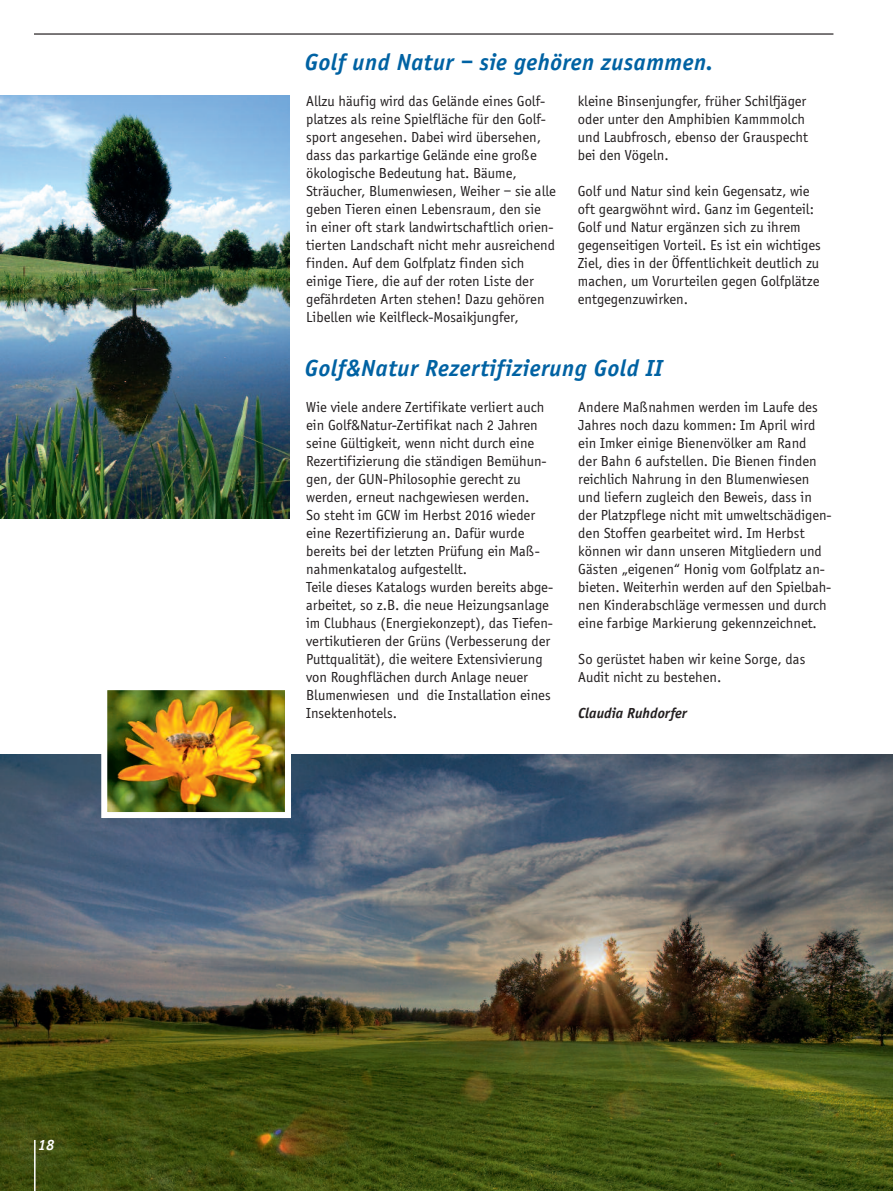
<style>
.page{position:relative;width:893px;height:1191px;background:#fff}
.page>*{position:absolute;margin:0;border:0;box-sizing:border-box;transform-origin:0 0}
.t1{font:italic 700 24px "Officina Sans";letter-spacing:.02em;color:#0062a3}
.t2{font:15px/18px "Officina Sans";color:#231f20}
.t3{font:italic 700 15px "Officina Sans";color:#231f20}
.t4{font:italic 700 15px "Officina Serif Std";color:#fff}
</style>
<div class="page">
<img style="left:0;top:754px;width:893px;height:437px">
<hr style="left:34px;top:33px;width:799px;height:2px;background:#231f20">
<hr style="left:34px;top:1140px;width:2px;height:51px;background:#fff">
<img style="left:0;top:95px;width:289px;height:423px">
<img style="left:108px;top:691px;width:176px;height:120px">
<div style="left:101px;top:684px;width:190px;height:134px;border:6px solid #fff"></div>
<p class="t4" style="left:38px;top:1139px;width:18px">18</p>
<h1 class="t1" style="left:305px;top:47px;width:410px">Golf und Natur – sie gehören zusammen.</h1>
<p class="t2" style="left:306px;top:92px;width:251px">Allzu häufig wird das Gelände eines Golf&shy;platzes als reine Spielfläche für den Golf&shy;sport angesehen. Dabei wird übersehen, dass das parkartige Gelände eine große ökologische Bedeutung hat. Bäume, Sträucher, Blumenwiesen, Weiher – sie alle geben Tieren einen Lebensraum, den sie in einer oft stark landwirtschaftlich orien&shy;tierten Landschaft nicht mehr ausreichend finden. Auf dem Golfplatz finden sich einige Tiere, die auf der roten Liste der gefährdeten Arten stehen! Dazu gehören Libellen wie Keilfleck-Mosaikjungfer,</p>
<p class="t2" style="left:578px;top:92px;width:232px">kleine Binsenjungfer, früher Schilfjäger oder unter den Amphibien Kammmolch und Laubfrosch, ebenso der Grauspecht bei den Vögeln.</p>
<p class="t2" style="left:578px;top:182px;width:245px">Golf und Natur sind kein Gegensatz, wie oft geargwöhnt wird. Ganz im Gegenteil:<br>Golf und Natur ergänzen sich zu ihrem gegenseitigen Vorteil. Es ist ein wichtiges Ziel, dies in der Öffentlichkeit deutlich zu machen, um Vorurteilen gegen Golfplätze entgegenzuwirken.</p>
<h1 class="t1" style="left:305px;top:353px;width:359px">Golf&amp;Natur Rezertifizierung Gold II</h1>
<p class="t2" style="left:306px;top:398px;width:249px">Wie viele andere Zertifikate verliert auch ein Golf&amp;Natur-Zertifikat nach 2 Jahren seine Gültigkeit, wenn nicht durch eine Rezertifizierung die ständigen Bemühun&shy;gen, der GUN-Philosophie gerecht zu werden, erneut nachgewiesen werden.<br>So steht im GCW im Herbst 2016 wieder eine Rezertifizierung an. Dafür wurde bereits bei der letzten Prüfung ein Maß&shy;nahmenkatalog aufgestellt.<br>Teile dieses Katalogs wurden bereits abge&shy;arbeitet, so z.B. die neue Heizungsanlage im Clubhaus (Energiekonzept), das Tiefen&shy;vertikutieren der Grüns (Verbesserung der Puttqualität), die weitere Extensivierung von Roughflächen durch Anlage neuer Blumenwiesen und die Installation eines Insektenhotels.</p>
<p class="t2" style="left:578px;top:398px;width:255px">Andere Maßnahmen werden im Laufe des Jahres noch dazu kommen: Im April wird ein Imker einige Bienenvölker am Rand<br>der Bahn 6 aufstellen. Die Bienen finden reichlich Nahrung in den Blumenwiesen und liefern zugleich den Beweis, dass in der Platzpflege nicht mit umweltschädigen&shy;den Stoffen gearbeitet wird. Im Herbst können wir dann unseren Mitgliedern und Gästen „eigenen“ Honig vom Golfplatz an&shy;bieten. Weiterhin werden auf den Spielbah&shy;nen Kinderabschläge vermessen und durch eine farbige Markierung gekennzeichnet.</p>
<p class="t2" style="left:578px;top:650px;width:229px">So gerüstet haben wir keine Sorge, das<br>Audit nicht zu bestehen.</p>
<p class="t3" style="left:578px;top:704px;width:110px">Claudia Ruhdorfer</p>
</div>
